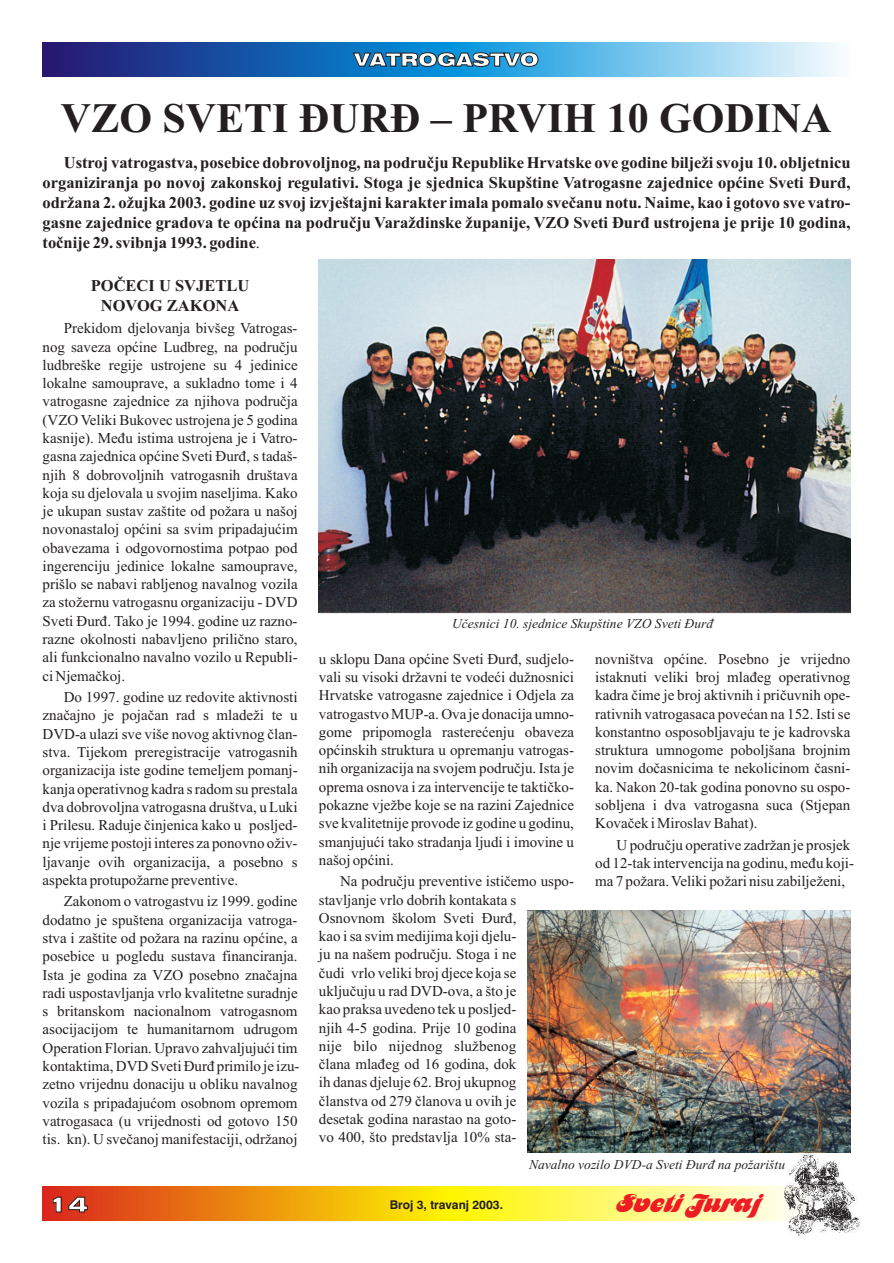
<style>
.page{position:relative;width:894px;height:1263px;background:#fff}
.page>*{position:absolute;margin:0;border:0;box-sizing:border-box;transform-origin:0 0}
.t1{font:700 42px "Times New Roman";color:#231f20}
.t2{font:27px "Motter Fem D";color:#ee1d23}
.t3{font:21px "Swis 721 Blk Ex BT";color:#fff}
.t4{font:18px "Swis 721 Blk Ex BT";color:#fff}
.t5{font:700 16.5px/20.1px "Times New Roman";color:#231f20;text-align:center}
.t6{font:15px/18.3px "Times New Roman";color:#231f20;text-align:justify}
.t7{font:italic 13.5px "Times New Roman";color:#231f20}
.t8{font:700 12px "Swis 721 BT";color:#231f20}
.s1{font-weight:400}
</style>
<div class="page">
<svg style="left:43px;top:43px;width:795px;height:34px"></svg>
<svg style="left:43px;top:1186px;width:741px;height:34px"></svg>
<img style="left:784px;top:1152px;width:76px;height:85px">
<img style="left:319px;top:260px;width:531px;height:354px">
<img style="left:527px;top:910px;width:323px;height:242px">
<p class="t4" style="left:354px;top:52px;width:186px">VATROGASTVO</p>
<h1 class="t1" style="left:61px;top:104px;width:772px">VZO SVETI ÐURÐ – PRVIH 10 GODINA</h1>
<p class="t5" style="left:43px;top:154px;width:810px;text-align:justify;text-indent:21px">Ustroj vatrogastva, posebice dobrovoljnog, na podruèju Republike Hrvatske ove godine bilježi svoju 10. obljetnicu organiziranja po novoj zakonskoj regulativi. Stoga je sjednica Skupštine Vatrogasne zajednice opæine Sveti Ðurð, održana 2. ožujka 2003. godine uz svoj izvještajni karakter imala pomalo sveèanu notu. Naime, kao i gotovo sve vatro&shy;gasne zajednice gradova te opæina na podruèju Varaždinske županije, VZO Sveti Ðurð ustrojena je prije 10 godina, toènije 29. svibnja 1993. godine<span class="s1">.</span></p>
<p class="t5" style="left:91px;top:277px;width:160px">POÈECI U SVJETLU<br>NOVOG ZAKONA</p>
<p class="t6" style="left:43px;top:321px;width:257px;text-indent:21px">Prekidom djelovanja bivšeg Vatrogas&shy;nog saveza opæine Ludbreg, na podruèju ludbreške regije ustrojene su 4 jedinice lokalne samouprave, a sukladno tome i 4 vatrogasne zajednice za njihova podruèja (VZO Veliki Bukovec ustrojena je 5 godina kasnije). Meðu istima ustrojena je i Vatro&shy;gasna zajednica opæine Sveti Ðurð, s tadaš&shy;njih 8 dobrovoljnih vatrogasnih društava koja su djelovala u svojim naseljima. Kako je ukupan sustav zaštite od požara u našoj novonastaloj opæini sa svim pripadajuæim obavezama i odgovornostima potpao pod ingerenciju jedinice lokalne samouprave, prišlo se nabavi rabljenog navalnog vozila za stožernu vatrogasnu organizaciju - DVD Sveti Ðurð. Tako je 1994. godine uz razno&shy;razne okolnosti nabavljeno prilièno staro, ali funkcionalno navalno vozilo u Republi-</p>
<p class="t7" style="left:452px;top:619px;width:262px">Uèesnici 10. sjednice Skupštine VZO Sveti Ðurð</p>
<p class="t6" style="left:319px;top:651px;width:257px">u sklopu Dana opæine Sveti Ðurð, sudjelo-</p>
<p class="t6" style="left:595px;top:651px;width:257px">novništva opæine. Posebno je vrijedno</p>
<p class="t6" style="left:43px;top:668px;width:84px">ci Njemaèkoj.</p>
<p class="t6" style="left:319px;top:669px;width:257px">vali su visoki državni te vodeæi dužnosnici</p>
<p class="t6" style="left:595px;top:669px;width:257px">istaknuti veliki broj mlaðeg operativnog</p>
<p class="t6" style="left:64px;top:689px;width:235px">Do 1997. godine uz redovite aktivnosti</p>
<p class="t6" style="left:319px;top:688px;width:257px">Hrvatske vatrogasne zajednice i Odjela za</p>
<p class="t6" style="left:595px;top:688px;width:257px">kadra èime je broj aktivnih i prièuvnih ope-</p>
<p class="t6" style="left:43px;top:708px;width:257px">znaèajno je pojaèan rad s mladeži te u</p>
<p class="t6" style="left:319px;top:706px;width:257px">vatrogastvo MUP-a. Ova je donacija umno-</p>
<p class="t6" style="left:595px;top:706px;width:257px">rativnih vatrogasaca poveæan na 152. Isti se</p>
<p class="t6" style="left:43px;top:726px;width:257px">DVD-a ulazi sve više novog aktivnog èlan-</p>
<p class="t6" style="left:319px;top:724px;width:257px">gome pripomogla rastereæenju obaveza</p>
<p class="t6" style="left:595px;top:724px;width:257px">konstantno osposobljavaju te je kadrovska</p>
<p class="t6" style="left:43px;top:744px;width:257px">stva. Tijekom preregistracije vatrogasnih</p>
<p class="t6" style="left:319px;top:742px;width:257px">opæinskih struktura u opremanju vatrogas-</p>
<p class="t6" style="left:595px;top:742px;width:257px">struktura umnogome poboljšana brojnim</p>
<p class="t6" style="left:43px;top:763px;width:257px">organizacija iste godine temeljem pomanj-</p>
<p class="t6" style="left:319px;top:761px;width:257px">nih organizacija na svojem podruèju. Ista je</p>
<p class="t6" style="left:595px;top:761px;width:257px">novim doèasnicima te nekolicinom èasni-</p>
<p class="t6" style="left:43px;top:781px;width:257px">kanja operativnog kadra s radom su prestala</p>
<p class="t6" style="left:319px;top:779px;width:257px">oprema osnova i za intervencije te taktièko-</p>
<p class="t6" style="left:595px;top:779px;width:257px">ka. Nakon 20-tak godina ponovno su ospo-</p>
<p class="t6" style="left:43px;top:799px;width:257px">dva dobrovoljna vatrogasna društva, u Luki</p>
<p class="t6" style="left:319px;top:797px;width:257px">pokazne vježbe koje se na razini Zajednice</p>
<p class="t6" style="left:595px;top:797px;width:257px">sobljena i dva vatrogasna suca (Stjepan</p>
<p class="t6" style="left:43px;top:817px;width:257px">i Prilesu. Raduje èinjenica kako u posljed-</p>
<p class="t6" style="left:319px;top:815px;width:257px">sve kvalitetnije provode iz godine u godinu,</p>
<p class="t6" style="left:595px;top:815px;width:164px">Kovaèek i Miroslav Bahat).</p>
<p class="t6" style="left:43px;top:836px;width:257px">nje vrijeme postoji interes za ponovno oživ-</p>
<p class="t6" style="left:319px;top:834px;width:257px">smanjujuæi tako stradanja ljudi i imovine u</p>
<p class="t6" style="left:617px;top:837px;width:235px">U podruèju operative zadržan je prosjek</p>
<p class="t6" style="left:43px;top:854px;width:257px">ljavanje ovih organizacija, a posebno s</p>
<p class="t6" style="left:319px;top:852px;width:77px">našoj opæini.</p>
<p class="t6" style="left:595px;top:855px;width:260px">od 12-tak intervencija na godinu, meðu koji-</p>
<p class="t6" style="left:43px;top:872px;width:197px">aspekta protupožarne preventive.</p>
<p class="t6" style="left:340px;top:874px;width:235px">Na podruèju preventive istièemo uspo-</p>
<p class="t6" style="left:595px;top:874px;width:251px">ma 7 požara. Veliki požari nisu zabilježeni,</p>
<p class="t6" style="left:64px;top:894px;width:235px">Zakonom o vatrogastvu iz 1999. godine</p>
<p class="t6" style="left:319px;top:892px;width:199px">stavljanje vrlo dobrih kontakata s</p>
<p class="t6" style="left:43px;top:912px;width:257px">dodatno je spuštena organizacija vatroga-</p>
<p class="t6" style="left:319px;top:910px;width:199px">Osnovnom školom Sveti Ðurð,</p>
<p class="t6" style="left:43px;top:930px;width:257px">stva i zaštite od požara na razinu opæine, a</p>
<p class="t6" style="left:319px;top:928px;width:199px">kao i sa svim medijima koji djelu-</p>
<p class="t6" style="left:43px;top:949px;width:257px">posebice u pogledu sustava financiranja.</p>
<p class="t6" style="left:319px;top:947px;width:199px">ju na našem podruèju. Stoga i ne</p>
<p class="t6" style="left:43px;top:967px;width:257px">Ista je godina za VZO posebno znaèajna</p>
<p class="t6" style="left:319px;top:965px;width:199px">èudi vrlo veliki broj djece koja se</p>
<p class="t6" style="left:43px;top:985px;width:257px">radi uspostavljanja vrlo kvalitetne suradnje</p>
<p class="t6" style="left:319px;top:983px;width:199px">ukljuèuju u rad DVD-ova, a što je</p>
<p class="t6" style="left:43px;top:1003px;width:257px">s britanskom nacionalnom vatrogasnom</p>
<p class="t6" style="left:319px;top:1002px;width:199px">kao praksa uvedeno tek u posljed-</p>
<p class="t6" style="left:43px;top:1022px;width:257px">asocijacijom te humanitarnom udrugom</p>
<p class="t6" style="left:319px;top:1020px;width:199px">njih 4-5 godina. Prije 10 godina</p>
<p class="t6" style="left:43px;top:1040px;width:257px">Operation Florian. Upravo zahvaljujuæi tim</p>
<p class="t6" style="left:319px;top:1038px;width:199px">nije bilo nijednog službenog</p>
<p class="t6" style="left:43px;top:1058px;width:259px">kontaktima, DVD Sveti Ðurð primilo je izu-</p>
<p class="t6" style="left:319px;top:1056px;width:199px">èlana mlaðeg od 16 godina, dok</p>
<p class="t6" style="left:43px;top:1077px;width:257px">zetno vrijednu donaciju u obliku navalnog</p>
<p class="t6" style="left:319px;top:1075px;width:199px">ih danas djeluje 62. Broj ukupnog</p>
<p class="t6" style="left:43px;top:1095px;width:257px">vozila s pripadajuæom osobnom opremom</p>
<p class="t6" style="left:319px;top:1093px;width:199px">èlanstva od 279 èlanova u ovih je</p>
<p class="t6" style="left:43px;top:1113px;width:257px">vatrogasaca (u vrijednosti od gotovo 150</p>
<p class="t6" style="left:319px;top:1111px;width:199px">desetak godina narastao na goto-</p>
<p class="t6" style="left:43px;top:1131px;width:257px">tis. kn). U sveèanoj manifestaciji, održanoj</p>
<p class="t6" style="left:319px;top:1129px;width:199px">vo 400, što predstavlja 10% sta-</p>
<p class="t7" style="left:529px;top:1160px;width:258px">Navalno vozilo DVD-a Sveti Ðurð na požarištu</p>
<h3 class="t3" style="left:48px;top:1196px;width:42px">14</h3>
<p class="t8" style="left:390px;top:1200px;width:115px">Broj 3, travanj 2003.</p>
<h2 class="t2" style="left:617px;top:1191px;width:145px">Sveti Juraj</h2>
</div>
